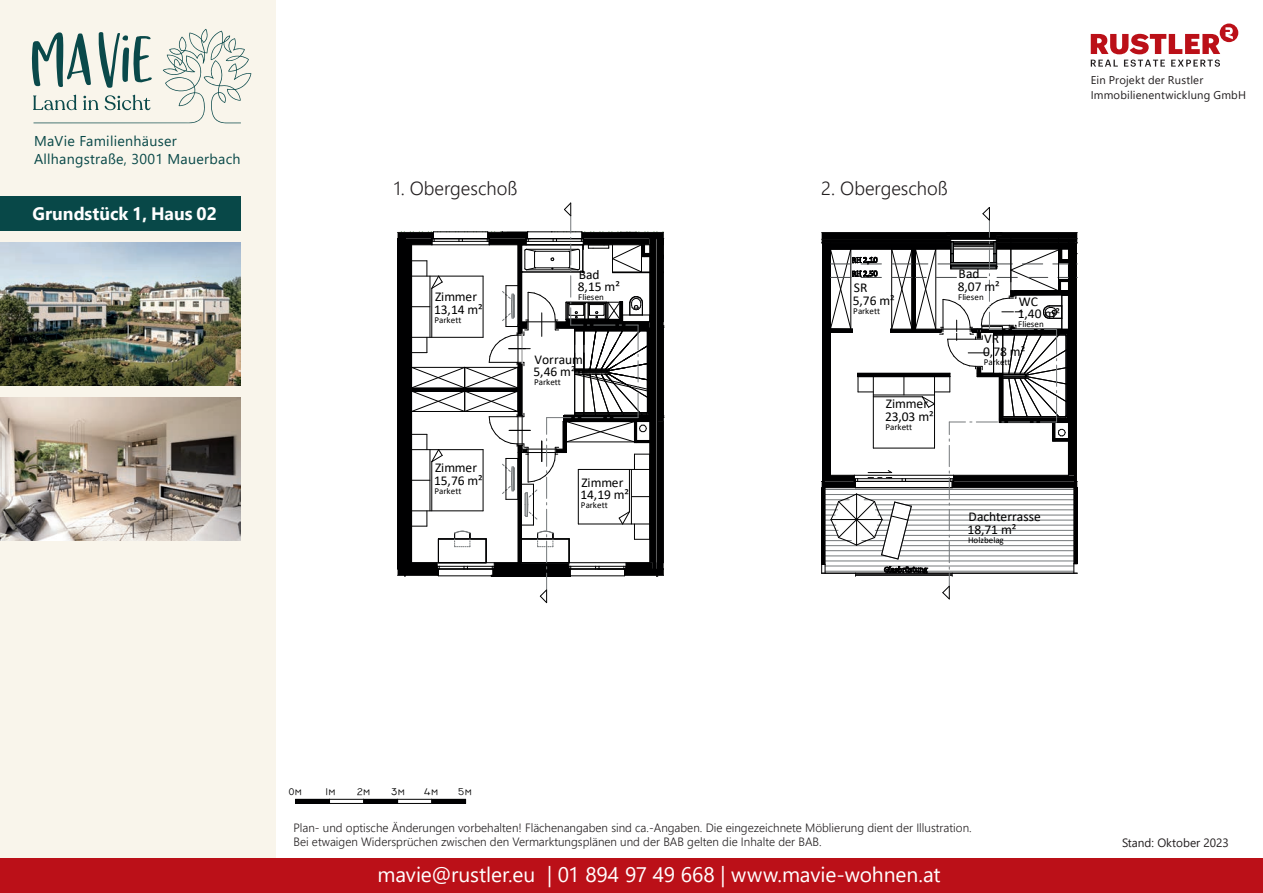
<style>
.page{position:relative;width:1263px;height:893px;background:#fff}
.page>*{position:absolute;margin:0;border:0;box-sizing:border-box;transform-origin:0 0}
.t1{font:21px "Segoe UI";letter-spacing:-.005em;color:#fff}
.t2{font:300 18.9px "Segoe UI";color:#231f20}
.t3{font:700 18px "Segoe UI";color:#fff}
.t4{font:14.25px/18px "Segoe UI";letter-spacing:.02em;color:#084848}
.t5{font:13.5px "Calibri";color:#000001}
.t6{font:300 12px/14.4px "Segoe UI";color:#231f20}
.t7{font:12px "Segoe UI";color:#231f20}
.t8{font:11.25px/15px "Segoe UI";letter-spacing:.015em;color:#231f20}
.t9{font:9.9px "Technic";letter-spacing:.01em;color:#000001;scale:1.2 1}
.t10{font:9.9px "Technic";letter-spacing:.01em;color:#000001;scale:1.19 1}
.t11{font:9px "Calibri";color:#000001}
</style>
<div class="page">
<div style="left:0;top:0;width:276px;height:893px;background:#f9f5eb"></div>
<svg style="left:31px;top:29px;width:220px;height:94px"></svg>
<div style="left:0;top:196px;width:240px;height:34px;background:#084848"></div>
<div style="left:0;top:859px;width:1263px;height:34px;background:#bb1018"></div>
<svg style="left:1091px;top:24px;width:147px;height:30px"></svg>
<svg style="left:1091px;top:60px;width:27px;height:7px"></svg>
<svg style="left:1124px;top:60px;width:41px;height:7px"></svg>
<svg style="left:1171px;top:60px;width:49px;height:7px"></svg>
<img style="left:0;top:242px;width:240px;height:143px">
<img style="left:0;top:397px;width:240px;height:143px">
<svg style="left:821px;top:207px;width:256px;height:393px"></svg>
<svg style="left:398px;top:202px;width:267px;height:402px"></svg>
<hr style="left:432px;top:799px;width:34px;height:4px;background:#000001">
<hr style="left:432px;top:803px;width:34px;height:1px;background:#000001">
<hr style="left:398px;top:803px;width:34px;height:1px;background:#000001">
<hr style="left:398px;top:799px;width:34px;height:1px;background:#000001">
<hr style="left:363px;top:799px;width:35px;height:4px;background:#000001">
<hr style="left:363px;top:803px;width:35px;height:1px;background:#000001">
<hr style="left:329px;top:803px;width:34px;height:1px;background:#000001">
<hr style="left:329px;top:799px;width:34px;height:1px;background:#000001">
<hr style="left:295px;top:799px;width:34px;height:4px;background:#000001">
<hr style="left:295px;top:803px;width:34px;height:1px;background:#000001">
<p class="t4" style="left:34px;top:131px;width:208px">MaVie Familienhäuser<br>Allhangstraße, 3001 Mauerbach</p>
<h3 class="t3" style="left:33px;top:196px;width:186px">Grundstück 1, Haus 02</h3>
<h2 class="t2" style="left:394px;top:170px;width:125px">1. Obergeschoß</h2>
<h2 class="t2" style="left:821px;top:170px;width:128px">2. Obergeschoß</h2>
<p class="t5" style="left:435px;top:287px;width:44px">Zimmer</p>
<p class="t11" style="left:434px;top:314px;width:28px">Parkett</p>
<p class="t5" style="left:434px;top:300px;width:50px">13,14 m²</p>
<p class="t5" style="left:959px;top:264px;width:22px">Bad</p>
<p class="t11" style="left:958px;top:291px;width:27px">Fliesen</p>
<p class="t5" style="left:579px;top:265px;width:22px">Bad</p>
<p class="t11" style="left:578px;top:291px;width:27px">Fliesen</p>
<p class="t5" style="left:954px;top:288px;width:21px">WC</p>
<p class="t5" style="left:958px;top:277px;width:43px">8,07 m²</p>
<p class="t5" style="left:578px;top:278px;width:43px">8,15 m²</p>
<p class="t5" style="left:854px;top:278px;width:15px">SR</p>
<p class="t11" style="left:853px;top:304px;width:28px">Parkett</p>
<p class="t5" style="left:853px;top:291px;width:43px">5,76 m²</p>
<p class="t5" style="left:1019px;top:292px;width:21px">WC</p>
<p class="t11" style="left:1018px;top:318px;width:27px">Fliesen</p>
<p class="t5" style="left:1018px;top:305px;width:43px">1,40 m²</p>
<p class="t5" style="left:534px;top:350px;width:50px">Vorraum</p>
<p class="t11" style="left:534px;top:376px;width:28px">Parkett</p>
<p class="t5" style="left:534px;top:362px;width:43px">5,46 m²</p>
<p class="t5" style="left:435px;top:458px;width:44px">Zimmer</p>
<p class="t11" style="left:434px;top:485px;width:28px">Parkett</p>
<p class="t5" style="left:580px;top:485px;width:50px">14,19 m²</p>
<p class="t5" style="left:434px;top:471px;width:50px">15,76 m²</p>
<p class="t5" style="left:581px;top:473px;width:44px">Zimmer</p>
<p class="t11" style="left:581px;top:499px;width:28px">Parkett</p>
<p class="t5" style="left:886px;top:394px;width:44px">Zimmer</p>
<p class="t11" style="left:885px;top:420px;width:28px">Parkett</p>
<p class="t5" style="left:885px;top:407px;width:50px">23,03 m²</p>
<p class="t5" style="left:984px;top:329px;width:16px">VR</p>
<p class="t11" style="left:984px;top:355px;width:28px">Parkett</p>
<p class="t5" style="left:983px;top:342px;width:43px">0,78 m²</p>
<p class="t5" style="left:968px;top:507px;width:74px">Dachterrasse</p>
<p class="t11" style="left:968px;top:533px;width:37px">Holzbelag</p>
<p class="t5" style="left:968px;top:520px;width:50px">18,71 m²</p>
<p class="t8" style="left:1091px;top:71px;width:157px">Ein Projekt der Rustler<br>Immobilienentwicklung GmbH</p>
<p class="t10" style="left:289px;top:786px;width:13px">0m</p>
<p class="t9" style="left:325px;top:786px;width:10px">1m</p>
<p class="t9" style="left:357px;top:786px;width:13px">2m</p>
<p class="t9" style="left:391px;top:786px;width:13px">3m</p>
<p class="t9" style="left:424px;top:786px;width:13px">4m</p>
<p class="t9" style="left:458px;top:786px;width:13px">5m</p>
<p class="t6" style="left:293px;top:819px;width:680px">Plan- und optische Änderungen vorbehalten! Flächenangaben sind ca.-Angaben. Die eingezeichnete Möblierung dient der Illustration.<br>Bei etwaigen Widersprüchen zwischen den Vermarktungsplänen und der BAB gelten die Inhalte der BAB.</p>
<h1 class="t1" style="left:377px;top:854px;width:565px">mavie@rustler.eu | 01 894 97 49 668 | www.mavie-wohnen.at</h1>
<p class="t7" style="left:1122px;top:831px;width:108px">Stand: Oktober 2023</p>
</div>
